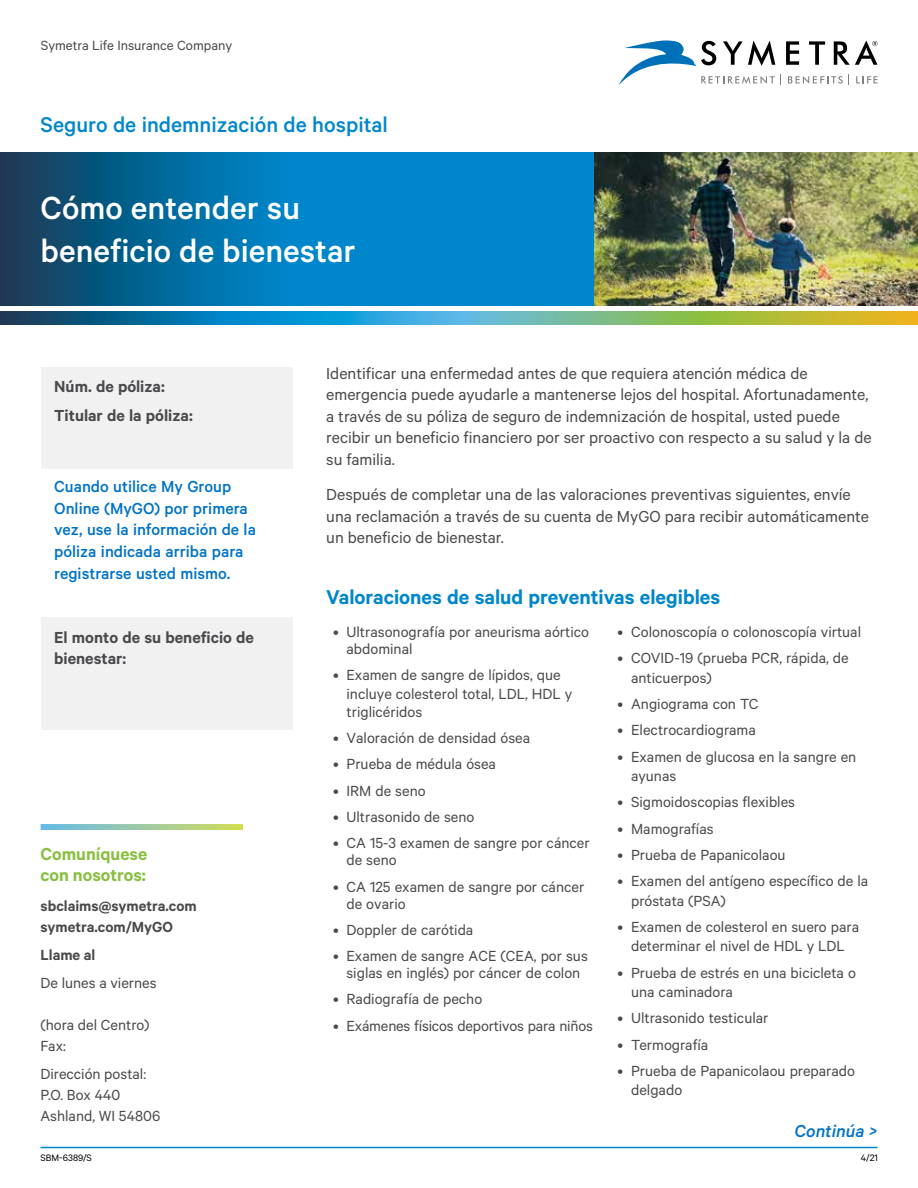
<style>
.page{position:relative;width:918px;height:1188px;background:#fff}
.page>*{position:absolute;margin:0;border:0;box-sizing:border-box;transform-origin:0 0}
.t1{font:500 36px/43.2px "Calibre";color:#fff}
.t2{font:500 24px "Calibre";color:#0086cb}
.t3{font:600 22.5px "Calibre";color:#0086cb}
.t4{font:600 19.5px/21px "Calibre";color:#89bf40}
.t5{font:italic 500 19.5px "Calibre";color:#0073c6}
.t6{font:18px/21.6px "Calibre";color:#4a4a4d}
.t7{font:500 18px/21.6px "Calibre";color:#0073c6}
.t8{font:600 18px/28.3px "Calibre";color:#4a4a4d}
.t9{font:16.5px/19.5px "Calibre";color:#4a4a4d}
.t10{font:600 16.5px/21px "Calibre";color:#4a4a4d}
.t11{font:15px "Calibre";color:#4a4a4d}
.t12{font:10.5px "Calibre";color:#000}
</style>
<div class="page">
<img style="left:594px;top:152px;width:324px;height:154px">
<svg style="left:619px;top:40px;width:259px;height:45px"></svg>
<svg style="left:0;top:152px;width:594px;height:154px;background:#0472ac"></svg>
<hr style="left:40px;top:1147px;width:838px;height:1px;background:#0086cb">
<svg style="left:0;top:311px;width:918px;height:14px;background:#569c8c"></svg>
<svg style="left:41px;top:824px;width:202px;height:6px"></svg>
<div style="left:41px;top:367px;width:252px;height:102px;background:#f1f1f2"></div>
<div style="left:41px;top:617px;width:252px;height:113px;background:#f1f1f2"></div>
<p class="t11" style="left:41px;top:37px;width:193px">Symetra Life Insurance Company</p>
<h2 class="t2" style="left:40px;top:111px;width:349px">Seguro de indemnización de hospital</h2>
<h1 class="t1" style="left:40px;top:185px;width:317px">Cómo entender su beneficio de bienestar</h1>
<p class="t8" style="left:54px;top:372px;width:140px">Núm. de póliza:<br>Titular de la póliza:</p>
<p class="t7" style="left:54px;top:475px;width:203px">Cuando utilice My Group<br>Online (MyGO) por primera vez, use la información de la póliza indicada arriba para registrarse usted mismo.</p>
<p class="t8" style="left:54px;top:626px;width:201px;line-height:21.6px">El monto de su beneficio de bienestar:</p>
<p class="t4" style="left:40px;top:843px;width:108px">Comuníquese con nosotros:</p>
<p class="t10" style="left:40px;top:895px;width:158px">sbclaims@symetra.com symetra.com/MyGO</p>
<p class="t10" style="left:40px;top:944px;width:56px">Llame al</p>
<p class="t9" style="left:40px;top:973px;width:118px">De lunes a viernes</p>
<p class="t9" style="left:40px;top:1014px;width:110px;line-height:21px">(hora del Centro)<br>Fax:</p>
<p class="t9" style="left:40px;top:1063px;width:121px;line-height:21px">Dirección postal:<br>P.O. Box 440<br>Ashland, WI 54806</p>
<p class="t6" style="left:326px;top:362px;width:547px">Identificar una enfermedad antes de que requiera atención médica de emergencia puede ayudarle a mantenerse lejos del hospital. Afortunadamente, a través de su póliza de seguro de indemnización de hospital, usted puede recibir un beneficio financiero por ser proactivo con respecto a su salud y la de su familia.</p>
<p class="t6" style="left:326px;top:483px;width:544px">Después de completar una de las valoraciones preventivas siguientes, envíe una reclamación a través de su cuenta de MyGO para recibir automáticamente un beneficio de bienestar.</p>
<h3 class="t3" style="left:326px;top:584px;width:396px">Valoraciones de salud preventivas elegibles</h3>
<p class="t9" style="left:346px;top:623px;width:244px;line-height:17.1px;text-indent:-13px">• Ultrasonografía por aneurisma aórtico abdominal</p>
<p class="t9" style="left:346px;top:666px;width:227px;line-height:18.3px;text-indent:-13px">• Examen de sangre de lípidos, que incluye colesterol total, LDL, HDL y triglicéridos</p>
<p class="t9" style="left:333px;top:728px;width:199px">• Valoración de densidad ósea</p>
<p class="t9" style="left:333px;top:754px;width:165px">• Prueba de médula ósea</p>
<p class="t9" style="left:333px;top:780px;width:94px">• IRM de seno</p>
<p class="t9" style="left:333px;top:806px;width:143px">• Ultrasonido de seno</p>
<p class="t9" style="left:346px;top:834px;width:245px;line-height:17.1px;text-indent:-13px">• CA 15-3 examen de sangre por cáncer de seno</p>
<p class="t9" style="left:346px;top:877px;width:239px;line-height:17.1px;text-indent:-13px">• CA 125 examen de sangre por cáncer de ovario</p>
<p class="t9" style="left:333px;top:919px;width:142px">• Doppler de carótida</p>
<p class="t9" style="left:333px;top:947px;width:256px;line-height:17.1px;text-align:center">• Examen de sangre ACE (CEA, por sus siglas en inglés) por cáncer de colon</p>
<p class="t9" style="left:333px;top:989px;width:151px">• Radiografía de pecho</p>
<p class="t9" style="left:333px;top:1015px;width:262px">• Exámenes físicos deportivos para niños</p>
<p class="t9" style="left:618px;top:622px;width:245px">• Colonoscopía o colonoscopía virtual</p>
<p class="t9" style="left:631px;top:648px;width:219px;text-indent:-13px">• COVID-19 (prueba PCR, rápida, de anticuerpos)</p>
<p class="t9" style="left:618px;top:694px;width:142px">• Angiograma con TC</p>
<p class="t9" style="left:618px;top:720px;width:140px">• Electrocardiograma</p>
<p class="t9" style="left:631px;top:746px;width:227px;text-indent:-13px">• Examen de glucosa en la sangre en ayunas</p>
<p class="t9" style="left:618px;top:792px;width:179px">• Sigmoidoscopias flexibles</p>
<p class="t9" style="left:618px;top:818px;width:98px">• Mamografías</p>
<p class="t9" style="left:618px;top:844px;width:170px">• Prueba de Papanicolaou</p>
<p class="t9" style="left:631px;top:871px;width:239px;text-indent:-13px">• Examen del antígeno específico de la próstata (PSA)</p>
<p class="t9" style="left:618px;top:916px;width:243px;text-align:center">• Examen de colesterol en suero para determinar el nivel de HDL y LDL</p>
<p class="t9" style="left:631px;top:962px;width:226px;text-indent:-13px">• Prueba de estrés en una bicicleta o una caminadora</p>
<p class="t9" style="left:618px;top:1008px;width:152px">• Ultrasonido testicular</p>
<p class="t9" style="left:618px;top:1034px;width:92px">• Termografía</p>
<p class="t9" style="left:631px;top:1060px;width:225px;text-indent:-13px">• Prueba de Papanicolaou preparado delgado</p>
<p class="t5" style="left:795px;top:1119px;width:84px">Continúa &gt;</p>
<p class="t12" style="left:40px;top:1152px;width:53px">SBM-6389/S</p>
<p class="t12" style="left:861px;top:1152px;width:19px">4/21</p>
</div>
